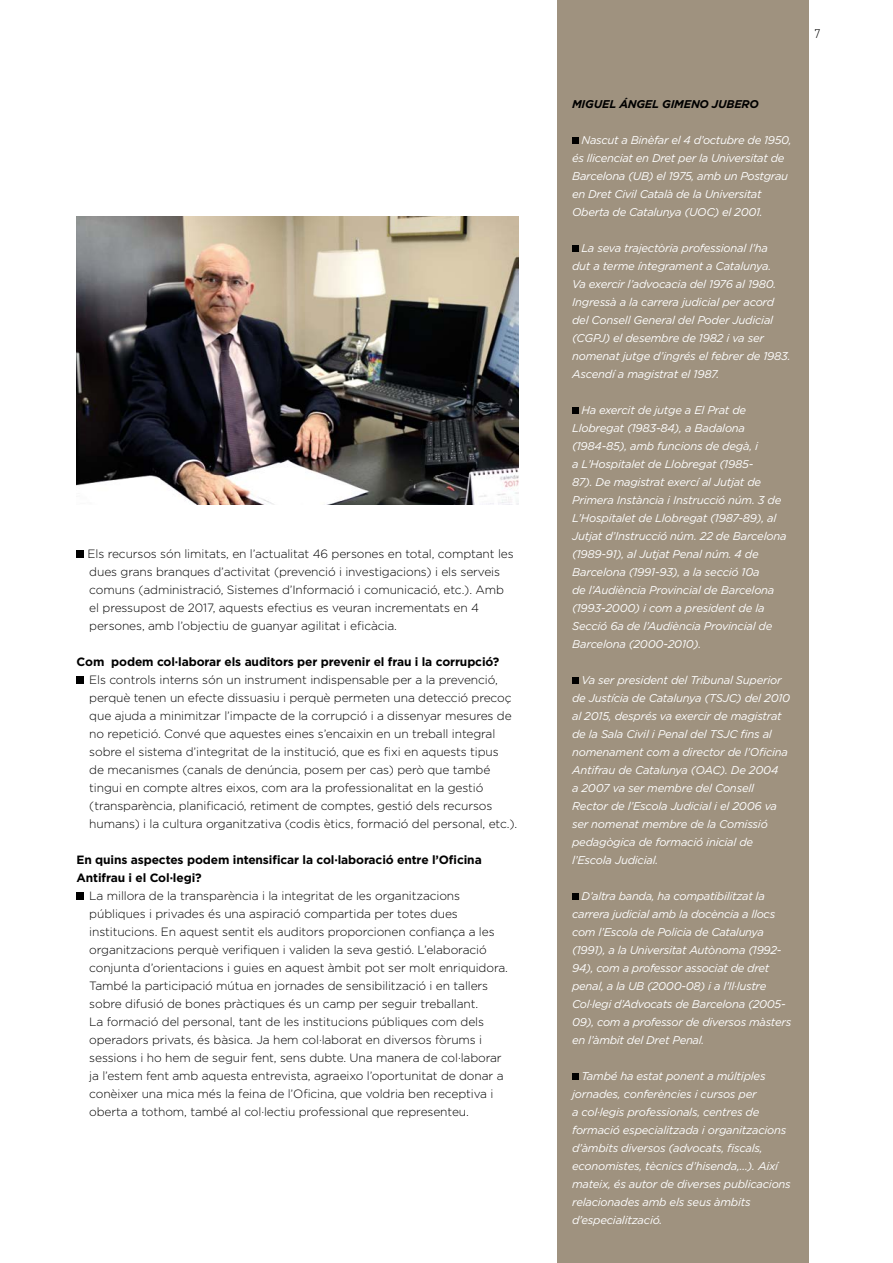
<style>
.page{position:relative;width:893px;height:1263px;background:#fff}
.page>*{position:absolute;margin:0;border:0;box-sizing:border-box;transform-origin:0 0}
.t1{font:300 12px/18px "Gotham";letter-spacing:-.01em;color:#000}
.t2{font:700 12px/18px "Gotham";letter-spacing:-.01em;color:#000}
.t3{font:italic 11.25px/18px "Gotham";letter-spacing:-.02em;color:#fff}
.t4{font:italic 700 11.25px "Gotham";letter-spacing:-.02em;color:#000}
</style>
<div class="page">
<hr style="left:808px;top:0;width:1px;height:38px;background:#000">
<div style="left:557px;top:0;width:251px;height:1263px;background:#9f927f"></div>
<div style="left:77px;top:550px;width:7px;height:8px;background:#000"></div>
<div style="left:77px;top:676px;width:7px;height:8px;background:#000"></div>
<div style="left:77px;top:892px;width:7px;height:8px;background:#000"></div>
<svg style="left:572px;top:138px;width:6px;height:6px"></svg>
<svg style="left:572px;top:246px;width:6px;height:6px"></svg>
<svg style="left:572px;top:408px;width:6px;height:6px"></svg>
<svg style="left:572px;top:678px;width:6px;height:6px"></svg>
<svg style="left:572px;top:894px;width:6px;height:6px"></svg>
<svg style="left:572px;top:1074px;width:6px;height:6px"></svg>
<img style="left:77px;top:216px;width:442px;height:288px">
<p class="t1" style="left:88px;top:544px;width:428px">Els recursos són limitats, en l’actualitat 46 persones en total, comptant les dues grans branques d’activitat (prevenció i investigacions) i els serveis comuns (administració, Sistemes d’Informació i comunicació, etc.). Amb el pressupost de 2017, aquests efectius es veuran incrementats en 4 persones, amb l’objectiu de guanyar agilitat i eficàcia.</p>
<p class="t2" style="left:77px;top:653px;width:424px">Com podem col·laborar els auditors per prevenir el frau i la corrupció?</p>
<p class="t1" style="left:89px;top:670px;width:429px">Els controls interns són un instrument indispensable per a la prevenció, perquè tenen un efecte dissuasiu i perquè permeten una detecció precoç que ajuda a minimitzar l’impacte de la corrupció i a dissenyar mesures de no repetició. Convé que aquestes eines s’encaixin en un treball integral sobre el sistema d’integritat de la institució, que es fixi en aquests tipus<br>de mecanismes (canals de denúncia, posem per cas) però que també tingui en compte altres eixos, com ara la professionalitat en la gestió (transparència, planificació, retiment de comptes, gestió dels recursos humans) i la cultura organitzativa (codis ètics, formació del personal, etc.).</p>
<p class="t2" style="left:77px;top:851px;width:407px">En quins aspectes podem intensificar la col·laboració entre l’Oficina<br>Antifrau i el Col·legi?</p>
<p class="t1" style="left:89px;top:886px;width:420px">La millora de la transparència i la integritat de les organitzacions públiques i privades és una aspiració compartida per totes dues institucions. En aquest sentit els auditors proporcionen confiança a les organitzacions perquè verifiquen i validen la seva gestió. L’elaboració conjunta d’orientacions i guies en aquest àmbit pot ser molt enriquidora.<br>També la participació mútua en jornades de sensibilització i en tallers sobre difusió de bones pràctiques és un camp per seguir treballant.<br>La formació del personal, tant de les institucions públiques com dels operadors privats, és bàsica. Ja hem col·laborat en diversos fòrums i sessions i ho hem de seguir fent, sens dubte. Una manera de col·laborar ja l’estem fent amb aquesta entrevista, agraeixo l’oportunitat de donar a conèixer una mica més la feina de l’Oficina, que voldria ben receptiva i oberta a tothom, també al col·lectiu professional que representeu.</p>
<p class="t4" style="left:572px;top:97px;width:188px">MIGUEL ÁNGEL GIMENO JUBERO</p>
<p class="t3" style="left:572px;top:131px;width:221px;text-indent:9px">Nascut a Binèfar el 4 d’octubre de 1950, és llicenciat en Dret per la Universitat de Barcelona (UB) el 1975, amb un Postgrau en Dret Civil Català de la Universitat Oberta de Catalunya (UOC) el 2001.</p>
<p class="t3" style="left:572px;top:239px;width:220px;text-indent:9px">La seva trajectòria professional l’ha<br>dut a terme íntegrament a Catalunya.<br>Va exercir l’advocacia del 1976 al 1980.<br>Ingressà a la carrera judicial per acord del Consell General del Poder Judicial (CGPJ) el desembre de 1982 i va ser nomenat jutge d’ingrés el febrer de 1983.<br>Ascendí a magistrat el 1987.</p>
<p class="t3" style="left:572px;top:401px;width:216px;text-indent:9px">Ha exercit de jutge a El Prat de Llobregat (1983-84), a Badalona (1984-85), amb funcions de degà, i<br>a L’Hospitalet de Llobregat (1985-<br>87). De magistrat exercí al Jutjat de Primera Instància i Instrucció núm. 3 de L’Hospitalet de Llobregat (1987-89), al Jutjat d’Instrucció núm. 22 de Barcelona (1989-91), al Jutjat Penal núm. 4 de Barcelona (1991-93), a la secció 10a<br>de l’Audiència Provincial de Barcelona (1993-2000) i com a president de la Secció 6a de l’Audiència Provincial de Barcelona (2000-2010).</p>
<p class="t3" style="left:572px;top:671px;width:220px;text-indent:9px">Va ser president del Tribunal Superior de Justícia de Catalunya (TSJC) del 2010 al 2015, després va exercir de magistrat de la Sala Civil i Penal del TSJC fins al nomenament com a director de l’Oficina Antifrau de Catalunya (OAC). De 2004<br>a 2007 va ser membre del Consell Rector de l’Escola Judicial i el 2006 va ser nomenat membre de la Comissió pedagògica de formació inicial de l’Escola Judicial.</p>
<p class="t3" style="left:572px;top:887px;width:221px;text-indent:9px">D’altra banda, ha compatibilitzat la carrera judicial amb la docència a llocs com l’Escola de Policia de Catalunya (1991), a la Universitat Autònoma (1992- 94), com a professor associat de dret penal, a la UB (2000-08) i a l’Il·lustre Col·legi d’Advocats de Barcelona (2005- 09), com a professor de diversos màsters en l’àmbit del Dret Penal.</p>
<p class="t3" style="left:572px;top:1067px;width:220px;text-indent:9px">També ha estat ponent a múltiples jornades, conferències i cursos per<br>a col·legis professionals, centres de formació especialitzada i organitzacions d’àmbits diversos (advocats, fiscals, economistes, tècnics d’hisenda,...). Així mateix, és autor de diverses publicacions relacionades amb els seus àmbits d’especialització.</p>
</div>
